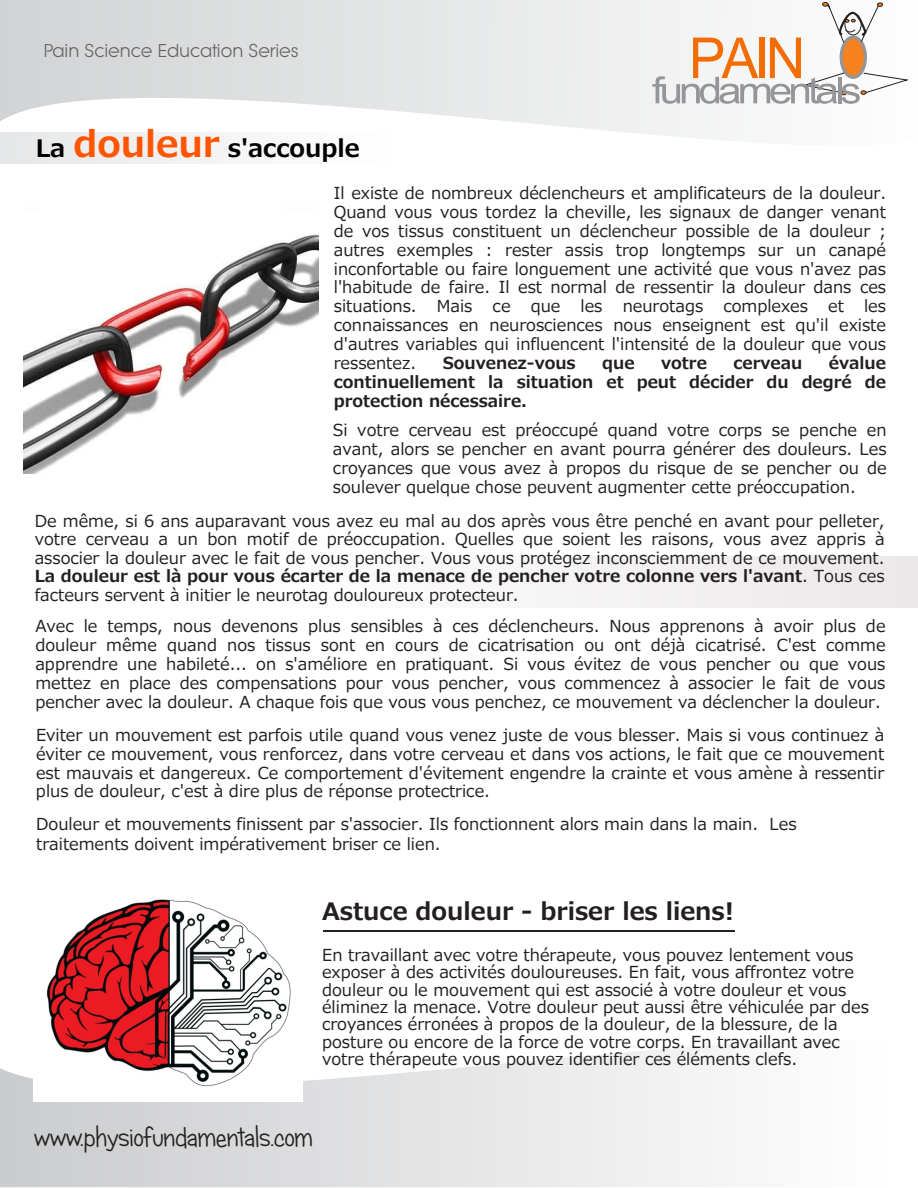
<style>
.page{position:relative;width:918px;height:1188px;background:#fff}
.page>*{position:absolute;margin:0;border:0;box-sizing:border-box;transform-origin:0 0}
.t1{font:86.7px "Browallia New";color:#f26d03}
.t2{font:56.85px "Browallia New";letter-spacing:-.065em;color:#939598;scale:1.15 1}
.t3{font:27px "Candy Round BTN";color:#231f20}
.t4{font:700 24px "Meiryo";color:#231f20}
.t5{font:700 24px "Meiryo";color:#000}
.t6{font:18px "Beatnik SF";color:#635e5f}
.t7{font:16.5px/18.9px "Meiryo";color:#231f20;text-align:justify}
.t8{font:700 16.5px/18.9px "Meiryo";color:#231f20;text-align:justify}
.s1{font-size:36px;color:#f50}
.s2{font-weight:700}
</style>
<div class="page">
<svg style="left:0;top:0;width:867px;height:141px"></svg>
<div style="left:840px;top:35px;width:27px;height:44px;background:#f5821f;border:3px solid #939598;border-radius:50%"></div>
<svg style="left:822px;top:2px;width:61px;height:42px"></svg>
<svg style="left:861px;top:72px;width:48px;height:23px"></svg>
<svg style="left:801px;top:72px;width:46px;height:23px"></svg>
<div style="left:0;top:132px;width:391px;height:32px;background:#f2f3f3"></div>
<div style="left:283px;top:556px;width:635px;height:51px;background:#f5f3f4"></div>
<svg style="left:0;top:1045px;width:718px;height:142px"></svg>
<hr style="left:323px;top:931px;width:411px;height:1px;background:#231f20">
<img style="left:23px;top:234px;width:296px;height:239px">
<img style="left:33px;top:899px;width:269px;height:202px">
<p class="t6" style="left:44px;top:40px;width:256px">Pain Science Education Series</p>
<h1 class="t1" style="left:689px;top:5px;width:118px">PAIN</h1>
<h2 class="t2" style="left:652px;top:56px;width:184px">fundamentals</h2>
<h3 class="t5" style="left:36px;top:131px;width:325px">La <span class="s1">douleur</span> s'accouple</h3>
<p class="t7" style="left:334px;top:184px;width:554px">Il existe de nombreux déclencheurs et amplificateurs de la douleur.<br>Quand vous vous tordez la cheville, les signaux de danger venant de vos tissus constituent un déclencheur possible de la douleur ; autres exemples : rester assis trop longtemps sur un canapé inconfortable ou faire longuement une activité que vous n'avez pas l'habitude de faire. Il est normal de ressentir la douleur dans ces situations. Mais ce que les neurotags complexes et les connaissances en neurosciences nous enseignent est qu'il existe d'autres variables qui influencent l'intensité de la douleur que vous ressentez.</p>
<p class="t8" style="left:334px;top:355px;width:554px;text-indent:495px">évalue continuellement la situation et peut décider du degré de protection nécessaire.</p>
<p class="t7" style="left:333px;top:421px;width:555px">Si votre cerveau est préoccupé quand votre corps se penche en avant, alors se pencher en avant pourra générer des douleurs. Les croyances que vous avez à propos du risque de se pencher ou de soulever quelque chose peuvent augmenter cette préoccupation.</p>
<p class="t7" style="left:35px;top:513px;width:851px;line-height:18.5px">De même, si 6 ans auparavant vous avez eu mal au dos après vous être penché en avant pour pelleter, votre cerveau a un bon motif de préoccupation. Quelles que soient les raisons, vous avez appris à associer la douleur avec le fait de vous pencher. Vous vous protégez inconsciemment de ce mouvement.<br><span class="s2">La douleur est là pour vous écarter de la menace de pencher votre colonne vers l'avant</span>. Tous ces facteurs servent à initier le neurotag douloureux protecteur.</p>
<p class="t7" style="left:35px;top:618px;width:852px">Avec le temps, nous devenons plus sensibles à ces déclencheurs. Nous apprenons à avoir plus de douleur même quand nos tissus sont en cours de cicatrisation ou ont déjà cicatrisé. C'est comme apprendre une habileté... on s'améliore en pratiquant. Si vous évitez de vous pencher ou que vous mettez en place des compensations pour vous pencher, vous commencez à associer le fait de vous pencher avec la douleur. A chaque fois que vous vous penchez, ce mouvement va déclencher la douleur.</p>
<p class="t7" style="left:36px;top:727px;width:850px">Eviter un mouvement est parfois utile quand vous venez juste de vous blesser. Mais si vous continuez à éviter ce mouvement, vous renforcez, dans votre cerveau et dans vos actions, le fait que ce mouvement est mauvais et dangereux. Ce comportement d'évitement engendre la crainte et vous amène à ressentir plus de douleur, c'est à dire plus de réponse protectrice.</p>
<p class="t7" style="left:36px;top:815px;width:762px;line-height:19.8px">Douleur et mouvements finissent par s'associer. Ils fonctionnent alors main dans la main. Les traitements doivent impérativement briser ce lien.</p>
<p class="t8" style="left:443px;top:355px;width:134px">Souvenez-vous</p>
<p class="t8" style="left:602px;top:355px;width:34px">que</p>
<p class="t8" style="left:661px;top:355px;width:47px">votre</p>
<p class="t8" style="left:733px;top:355px;width:70px">cerveau</p>
<h3 class="t4" style="left:322px;top:894px;width:413px">Astuce douleur - briser les liens!</h3>
<p class="t7" style="left:322px;top:947px;width:548px;line-height:17.4px;text-align:left">En travaillant avec votre thérapeute, vous pouvez lentement vous exposer à des activités douloureuses. En fait, vous affrontez votre douleur ou le mouvement qui est associé à votre douleur et vous éliminez la menace. Votre douleur peut aussi être véhiculée par des croyances érronées à propos de la douleur, de la blessure, de la posture ou encore de la force de votre corps. En travaillant avec votre thérapeute vous pouvez identifier ces éléments clefs.</p>
<h3 class="t3" style="left:34px;top:1121px;width:281px">www.physiofundamentals.com</h3>
</div>
